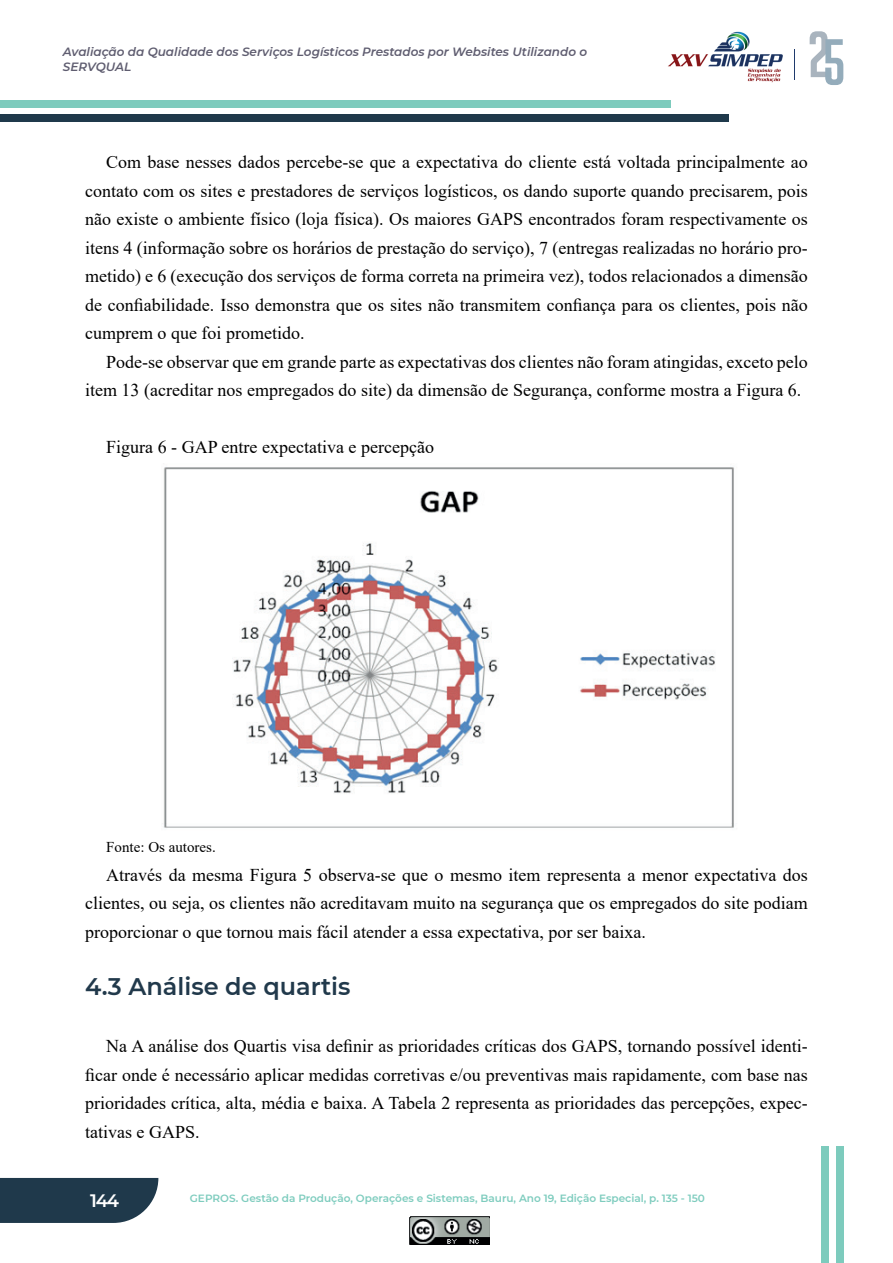
<style>
.page{position:relative;width:893px;height:1263px;background:#fff}
.page>*{position:absolute;margin:0;border:0;box-sizing:border-box;transform-origin:0 0}
.t1{font:600 24px "Montserrat";color:#21394b}
.t2{font:18px/28.5px "Times New Roman";color:#000001;text-align:justify}
.t3{font:600 18px "Montserrat";color:#fff}
.t4{font:15px "Times New Roman";color:#000001}
.t5{font:italic 600 12px/14.4px "Montserrat";color:#5f5d70}
.t6{font:600 10.5px "Montserrat";color:#7eccbe}
</style>
<div class="page">
<svg style="left:0;top:1178px;width:158px;height:45px;background:#2c4455"></svg>
<div style="left:0;top:114px;width:729px;height:8px;background:#1f394b"></div>
<div style="left:0;top:100px;width:670px;height:8px;background:#7dcbbd"></div>
<svg style="left:810px;top:31px;width:33px;height:54px"></svg>
<hr style="left:794px;top:49px;width:1px;height:30px;background:#1f3a6c">
<img style="left:668px;top:31px;width:115px;height:52px">
<div style="left:836px;top:1146px;width:7px;height:117px;background:#7dcbbd"></div>
<div style="left:821px;top:1146px;width:7px;height:117px;background:#7dcbbd"></div>
<img style="left:410px;top:1216px;width:79px;height:28px">
<img style="left:163px;top:467px;width:571px;height:361px">
<p class="t5" style="left:63px;top:44px;width:526px">Avaliação da Qualidade dos Serviços Logísticos Prestados por Websites Utilizando o<br>SERVQUAL</p>
<p class="t2" style="left:85px;top:147px;width:724px;text-indent:21px">Com base nesses dados percebe-se que a expectativa do cliente está voltada principalmente ao contato com os sites e prestadores de serviços logísticos, os dando suporte quando precisarem, pois não existe o ambiente físico (loja física). Os maiores GAPS encontrados foram respectivamente os itens 4 (informação sobre os horários de prestação do serviço), 7 (entregas realizadas no horário pro&shy;metido) e 6 (execução dos serviços de forma correta na primeira vez), todos relacionados a dimensão de confiabilidade. Isso demonstra que os sites não transmitem confiança para os clientes, pois não cumprem o que foi prometido.</p>
<p class="t2" style="left:85px;top:347px;width:724px;text-indent:21px">Pode-se observar que em grande parte as expectativas dos clientes não foram atingidas, exceto pelo item 13 (acreditar nos empregados do site) da dimensão de Segurança, conforme mostra a Figura 6.</p>
<p class="t2" style="left:106px;top:432px;width:329px">Figura 6 - GAP entre expectativa e percepção</p>
<p class="t4" style="left:106px;top:836px;width:111px">Fonte: Os autores.</p>
<p class="t2" style="left:85px;top:860px;width:724px;text-indent:21px">Através da mesma Figura 5 observa-se que o mesmo item representa a menor expectativa dos clientes, ou seja, os clientes não acreditavam muito na segurança que os empregados do site podiam proporcionar o que tornou mais fácil atender a essa expectativa, por ser baixa.</p>
<h1 class="t1" style="left:85px;top:969px;width:267px">4.3 Análise de quartis</h1>
<p class="t2" style="left:85px;top:1031px;width:724px;text-indent:21px">Na A análise dos Quartis visa definir as prioridades críticas dos GAPS, tornando possível identi&shy;ficar onde é necessário aplicar medidas corretivas e/ou preventivas mais rapidamente, com base nas prioridades crítica, alta, média e baixa. A Tabela 2 representa as prioridades das percepções, expec&shy;tativas e GAPS.</p>
<p class="t3" style="left:90px;top:1187px;width:30px">144</p>
<p class="t6" style="left:190px;top:1191px;width:517px">GEPROS. Gestão da Produção, Operações e Sistemas, Bauru, Ano 19, Edição Especial, p. 135 - 150</p>
</div>
